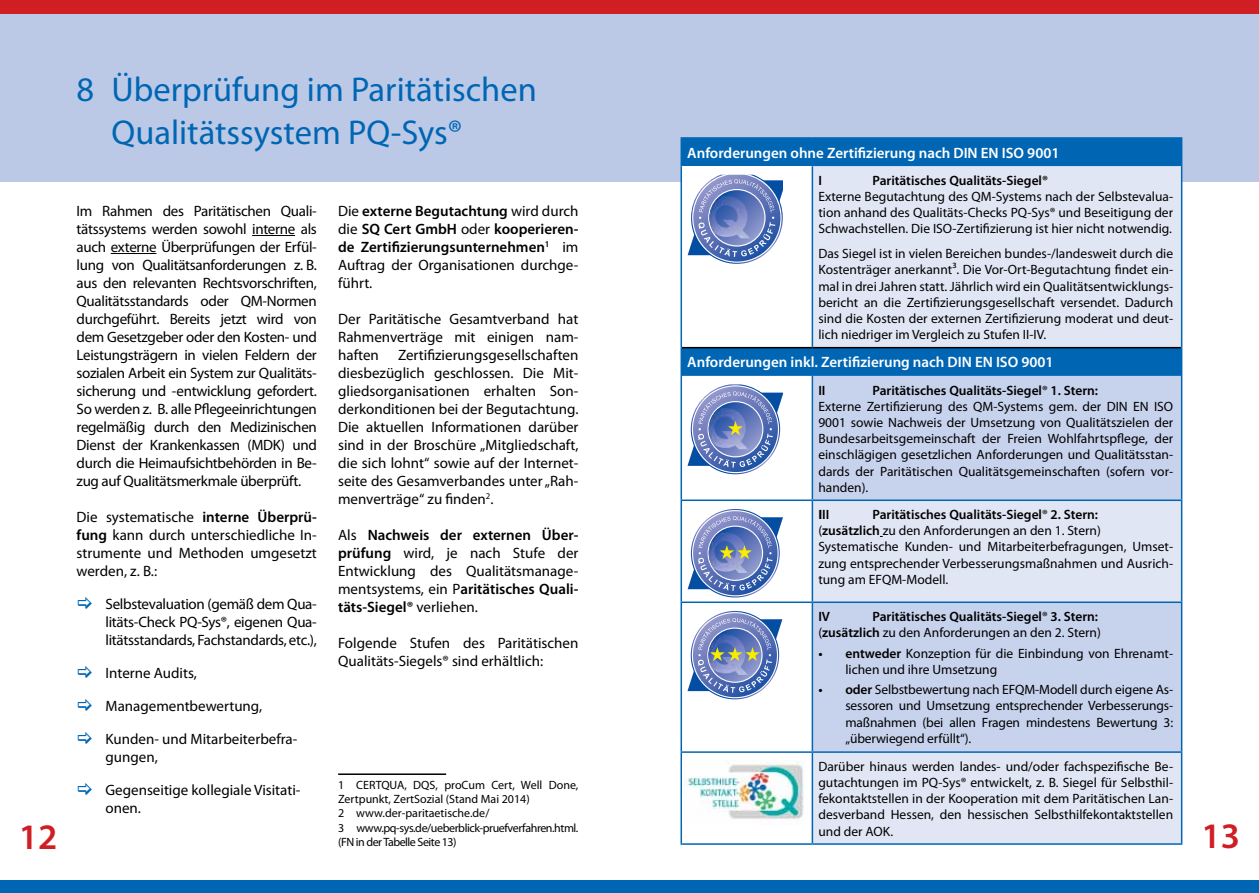
<style>
.page{position:relative;width:1259px;height:893px;background:#fff}
.page>*{position:absolute;margin:0;border:0;box-sizing:border-box;transform-origin:0 0}
.t1{font:600 36px "Myriad Pro";color:#cf1f25}
.t2{font:34.5px/43.2px "Myriad Pro";color:#0066b3}
.t3{font:15px/18px "Myriad Pro";color:#000;text-align:justify}
.t4{font:600 15px/18px "Myriad Pro";color:#000;text-align:justify}
.t5{font:600 15px "Myriad Pro";color:#fff}
.t6{font:13.5px/16.2px "Myriad Pro";color:#000;text-align:justify}
.t7{font:600 13.5px/16.2px "Myriad Pro";color:#000;text-align:right}
.t8{font:12px/14.4px "Myriad Pro";letter-spacing:-.005em;color:#000}
.s1{font-weight:600}
.s2{font-weight:400}
.s3{font-weight:700}
</style>
<div class="page">
<div style="left:0;top:880px;width:1259px;height:13px;background:#0066b3"></div>
<div style="left:0;top:0;width:1259px;height:181px;background:#bbc9e7"></div>
<hr style="left:252px;top:235px;width:43px;height:1px;background:#000">
<hr style="left:111px;top:253px;width:45px;height:1px;background:#000">
<hr style="left:338px;top:773px;width:108px;height:2px;background:#000">
<div style="left:682px;top:139px;width:499px;height:237px;background:#0066b3"></div>
<div style="left:681px;top:166px;width:131px;height:182px;background:#fff"></div>
<svg style="left:812px;top:166px;width:369px;height:677px;fill:#e1e6f4"></svg>
<svg style="left:813px;top:376px;width:368px;height:375px;fill:#c7d2ec"></svg>
<hr style="left:680px;top:137px;width:132px;height:2px;background:#0066b3">
<hr style="left:680px;top:139px;width:2px;height:27px;background:#0066b3">
<hr style="left:812px;top:137px;width:370px;height:2px;background:#0066b3">
<svg style="left:1181px;top:139px;width:1px;height:27px"></svg>
<hr style="left:680px;top:166px;width:2px;height:182px;background:#0066b3">
<hr style="left:1181px;top:166px;width:1px;height:182px;background:#0066b3">
<hr style="left:680px;top:348px;width:2px;height:28px;background:#0066b3">
<svg style="left:1181px;top:348px;width:1px;height:28px"></svg>
<hr style="left:680px;top:376px;width:2px;height:123px;background:#0066b3">
<hr style="left:1181px;top:376px;width:1px;height:123px;background:#0066b3">
<hr style="left:680px;top:501px;width:2px;height:100px;background:#0066b3">
<hr style="left:1181px;top:501px;width:1px;height:100px;background:#0066b3">
<hr style="left:680px;top:603px;width:2px;height:148px;background:#0066b3">
<hr style="left:1181px;top:603px;width:1px;height:148px;background:#0066b3">
<hr style="left:680px;top:753px;width:2px;height:90px;background:#0066b3">
<hr style="left:1181px;top:753px;width:1px;height:90px;background:#0066b3">
<hr style="left:680px;top:843px;width:132px;height:2px;background:#0066b3">
<hr style="left:812px;top:843px;width:370px;height:2px;background:#0066b3">
<hr style="left:682px;top:347px;width:130px;height:1px;background:#000">
<hr style="left:812px;top:347px;width:369px;height:1px;background:#000">
<hr style="left:811px;top:166px;width:2px;height:181px;background:#0066b3">
<hr style="left:811px;top:376px;width:2px;height:123px;background:#0066b3">
<hr style="left:680px;top:499px;width:132px;height:2px;background:#0066b3">
<hr style="left:812px;top:499px;width:370px;height:2px;background:#0066b3">
<hr style="left:811px;top:501px;width:2px;height:100px;background:#0066b3">
<hr style="left:680px;top:601px;width:132px;height:2px;background:#0066b3">
<hr style="left:812px;top:601px;width:370px;height:2px;background:#0066b3">
<hr style="left:811px;top:603px;width:2px;height:148px;background:#0066b3">
<hr style="left:680px;top:751px;width:132px;height:2px;background:#0066b3">
<hr style="left:812px;top:751px;width:370px;height:2px;background:#0066b3">
<hr style="left:811px;top:753px;width:2px;height:90px;background:#0066b3">
<svg style="left:687px;top:175px;width:96px;height:89px"></svg>
<svg style="left:687px;top:384px;width:96px;height:90px"></svg>
<svg style="left:693px;top:511px;width:84px;height:84px"></svg>
<svg style="left:687px;top:516px;width:96px;height:75px"></svg>
<svg style="left:693px;top:613px;width:84px;height:84px"></svg>
<svg style="left:687px;top:618px;width:95px;height:75px"></svg>
<img style="left:682px;top:761px;width:122px;height:58px">
<div style="left:0;top:0;width:1259px;height:14px;background:#cf1f25"></div>
<h2 class="t2" style="left:111px;top:67px;width:427px;text-indent:-35px">8 Überprüfung im Paritätischen<br>Qualitätssystem PQ-Sys®</h2>
<p class="t5" style="left:687px;top:143px;width:374px">Anforderungen ohne Zertifizierung nach DIN EN ISO 9001</p>
<p class="t7" style="left:818px;top:172px;width:5px">I</p>
<p class="t7" style="left:872px;top:172px;width:177px">Paritätisches Qualitäts-Siegel®</p>
<p class="t6" style="left:818px;top:188px;width:356px">Externe Begutachtung des QM-Systems nach der Selbstevalua&shy;tion anhand des Qualitäts-Checks PQ-Sys® und Beseitigung der Schwachstellen. Die ISO-Zertifizierung ist hier nicht notwendig.</p>
<p class="t6" style="left:818px;top:245px;width:356px">Das Siegel ist in vielen Bereichen bundes-/landesweit durch die Kostenträger anerkannt³. Die Vor-Ort-Begutachtung findet ein&shy;mal in drei Jahren statt. Jährlich wird ein Qualitätsentwicklungs&shy;bericht an die Zertifizierungsgesellschaft versendet. Dadurch sind die Kosten der externen Zertifizierung moderat und deut&shy;lich niedriger im Vergleich zu Stufen II-IV.</p>
<p class="t5" style="left:687px;top:353px;width:368px">Anforderungen inkl. Zertifizierung nach DIN EN ISO 9001</p>
<p class="t7" style="left:818px;top:382px;width:9px">II</p>
<p class="t3" style="left:77px;top:202px;width:242px">Im Rahmen des Paritätischen Quali&shy;tätssystems werden sowohl interne als auch externe Überprüfungen der Erfül&shy;lung von Qualitätsanforderungen z. B. aus den relevanten Rechtsvorschriften, Qualitätsstandards oder QM-Normen durchgeführt. Bereits jetzt wird von dem Gesetzgeber oder den Kosten- und Leistungsträgern in vielen Feldern der sozialen Arbeit ein System zur Qualitäts&shy;sicherung und -entwicklung gefordert.<br>So werden z. B. alle Pflegeeinrichtungen regelmäßig durch den Medizinischen Dienst der Krankenkassen (MDK) und durch die Heimaufsichtbehörden in Be&shy;zug auf Qualitätsmerkmale überprüft.</p>
<p class="t3" style="left:77px;top:508px;width:242px">Die systematische <span class="s1">interne Überprü&shy;fung</span> kann durch unterschiedliche In&shy;strumente und Methoden umgesetzt werden, z. B.:</p>
<p class="t3" style="left:105px;top:595px;width:213px">Selbstevaluation (gemäß dem Qua&shy;litäts-Check PQ-Sys®, eigenen Qua&shy;litätsstandards, Fachstandards, etc.),</p>
<p class="t3" style="left:105px;top:664px;width:93px">Interne Audits,</p>
<p class="t3" style="left:105px;top:697px;width:158px">Managementbewertung,</p>
<p class="t3" style="left:105px;top:730px;width:193px">Kunden- und Mitarbeiterbefra&shy;gungen,</p>
<p class="t3" style="left:105px;top:781px;width:196px">Gegenseitige kollegiale Visitati&shy;onen.</p>
<p class="t4" style="left:338px;top:202px;width:242px"><span class="s2">Die</span> externe Begutachtung <span class="s2">wird durch die</span> SQ Cert GmbH <span class="s2">oder</span> kooperieren&shy;de Zertifizierungsunternehmen<sup>1</sup> <span class="s2">im Auftrag der Organisationen durchge&shy;führt.</span></p>
<p class="t3" style="left:338px;top:310px;width:242px">Der Paritätische Gesamtverband hat Rahmenverträge mit einigen nam&shy;haften</p>
<p class="t3" style="left:338px;top:346px;width:242px;text-indent:60px">Zertifizierungsgesellschaften diesbezüglich geschlossen. Die Mit&shy;gliedsorganisationen erhalten Son&shy;derkonditionen bei der Begutachtung.<br>Die aktuellen Informationen darüber sind in der Broschüre „Mitgliedschaft, die sich lohnt“ sowie auf der Internet&shy;seite des Gesamverbandes unter „Rah&shy;menverträge“ zu finden<sup>2</sup>.</p>
<p class="t3" style="left:338px;top:526px;width:242px">Als <span class="s1">Nachweis der externen Über&shy;prüfung</span> wird, je nach Stufe der Entwicklung des Qualitätsmanage&shy;mentsystems, ein P<span class="s1">aritätisches Quali&shy;täts-Siegel®</span> verliehen.</p>
<p class="t3" style="left:338px;top:634px;width:242px">Folgende Stufen des Paritätischen<br>Qualitäts-Siegels® sind erhältlich:</p>
<p class="t6" style="left:818px;top:382px;width:356px;text-align:left;text-indent:54px"><span class="s1">Paritätisches Qualitäts-Siegel</span>® <span class="s1">1. Stern:<br></span>Externe Zertifizierung des QM-Systems gem. der DIN EN ISO 9001 sowie Nachweis der Umsetzung von Qualitätszielen der Bundesarbeitsgemeinschaft der Freien Wohlfahrtspflege, der einschlägigen gesetzlichen Anforderungen und Qualitätsstan&shy;dards der Paritätischen Qualitätsgemeinschaften (sofern vor&shy;handen).</p>
<p class="t7" style="left:818px;top:506px;width:12px"><span class="s3">I</span>II</p>
<p class="t6" style="left:818px;top:506px;width:356px;text-align:left;text-indent:54px"><span class="s1">Paritätisches Qualitäts-Siegel</span>® <span class="s1">2. Stern:<br></span>(<span class="s1">zusätzlich</span> zu den Anforderungen an den 1. Stern)<br>Systematische Kunden- und Mitarbeiterbefragungen, Umset&shy;zung entsprechender Verbesserungsmaßnahmen und Ausrich&shy;tung am EFQM-Modell.</p>
<p class="t7" style="left:818px;top:608px;width:13px">IV</p>
<p class="t7" style="left:818px;top:608px;width:284px">Paritätisches Qualitäts-Siegel<span class="s2">®</span> 3. Stern: <span class="s2">(</span>zusätzlich <span class="s2">zu den Anforderungen an den 2. Stern)</span></p>
<p class="t6" style="left:845px;top:645px;width:329px;text-indent:-27px"><span class="s1">• entweder</span> Konzeption für die Einbindung von Ehrenamt&shy;lichen und ihre Umsetzung</p>
<p class="t6" style="left:845px;top:681px;width:329px;text-indent:-27px"><span class="s1">• oder</span> Selbstbewertung nach EFQM-Modell durch eigene As&shy;sessoren und Umsetzung entsprechender Verbesserungs&shy;maßnahmen (bei allen Fragen mindestens Bewertung 3: „überwiegend erfüllt“).</p>
<p class="t6" style="left:818px;top:758px;width:356px">Darüber hinaus werden landes- und/oder fachspezifische Be&shy;gutachtungen im PQ-Sys® entwickelt, z. B. Siegel für Selbsthil&shy;fekontaktstellen in der Kooperation mit dem Paritätischen Lan&shy;desverband Hessen, den hessischen Selbsthilfekontaktstellen und der AOK.</p>
<p class="t8" style="left:338px;top:777px;width:242px">1 CERTQUA, DQS, proCum Cert, Well Done, Zertpunkt, ZertSozial (Stand Mai 2014)<br>2 www.der-paritaetische.de/<br>3 www.pq-sys.de/ueberblick-pruefverfahren.html. (FN in der Tabelle Seite 13)</p>
<h1 class="t1" style="left:19px;top:814px;width:40px">12</h1>
<h1 class="t1" style="left:1201px;top:813px;width:40px">13</h1>
</div>
